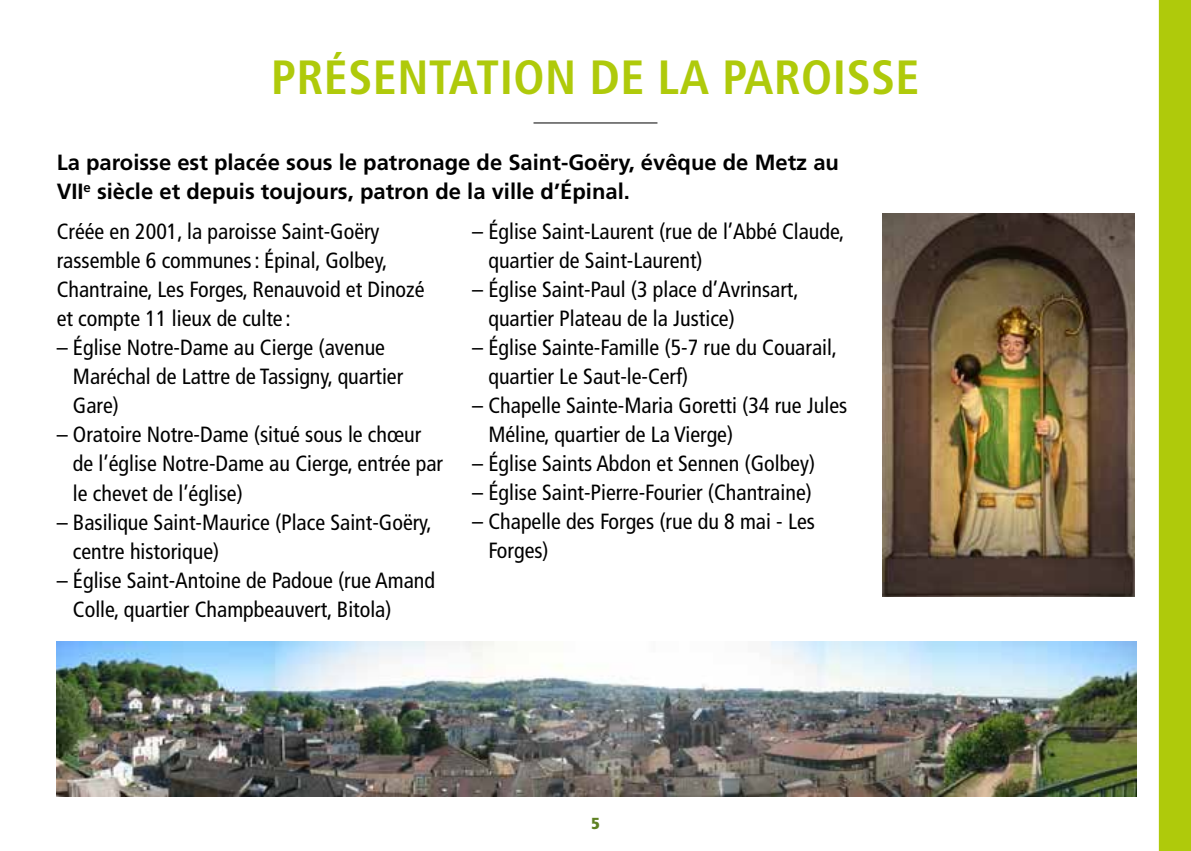
<style>
.page{position:relative;width:1191px;height:851px;background:#fff}
.page>*{position:absolute;margin:0;border:0;box-sizing:border-box;transform-origin:0 0}
.t1{font:700 condensed 48px "Frutiger";letter-spacing:.01em;color:#afca0b}
.t2{font:condensed 22px/29px "Frutiger";color:#000}
.t3{font:700 22px/29px "Frutiger CE";color:#000}
.t4{font:900 condensed 16px "Frutiger";color:#5e8122}
</style>
<div class="page">
<div style="left:1158px;top:0;width:33px;height:850px;background:#afca0b"></div>
<hr style="left:533px;top:122px;width:124px;height:1px;background:#000">
<img style="left:882px;top:214px;width:252px;height:382px">
<img style="left:57px;top:641px;width:1079px;height:155px">
<h1 class="t1" style="left:271px;top:49px;width:650px">PRÉSENTATION DE LA PAROISSE</h1>
<p class="t3" style="left:57px;top:148px;width:784px">La paroisse est placée sous le patronage de Saint-Goëry, évêque de Metz au<br>VII<sup>e</sup> siècle et depuis toujours, patron de la ville d’Épinal.</p>
<p class="t2" style="left:57px;top:217px;width:369px">Créée en 2001, la paroisse Saint-Goëry rassemble 6 communes: Épinal, Golbey, Chantraine, Les Forges, Renauvoid et Dinozé et compte 11 lieux de culte :</p>
<p class="t2" style="left:73px;top:333px;width:332px;text-indent:-16px">– Église Notre-Dame au Cierge (avenue<br>Maréchal de Lattre de Tassigny, quartier<br>Gare)</p>
<p class="t2" style="left:73px;top:420px;width:372px;text-indent:-16px">– Oratoire Notre-Dame (situé sous le chœur de l’église Notre-Dame au Cierge, entrée par le chevet de l’église)</p>
<p class="t2" style="left:73px;top:507px;width:360px;text-indent:-16px">– Basilique Saint-Maurice (Place Saint-Goëry, centre historique)</p>
<p class="t2" style="left:73px;top:565px;width:364px;text-indent:-16px">– Église Saint-Antoine de Padoue (rue Amand<br>Colle, quartier Champbeauvert, Bitola)</p>
<p class="t2" style="left:488px;top:217px;width:357px;text-indent:-16px">– Église Saint-Laurent (rue de l’Abbé Claude, quartier de Saint-Laurent)</p>
<p class="t2" style="left:488px;top:275px;width:312px;text-indent:-16px">– Église Saint-Paul (3 place d’Avrinsart, quartier Plateau de la Justice)</p>
<p class="t2" style="left:488px;top:333px;width:350px;text-indent:-16px">– Église Sainte-Famille (5-7 rue du Couarail, quartier Le Saut-le-Cerf)</p>
<p class="t2" style="left:488px;top:391px;width:360px;text-indent:-16px">– Chapelle Sainte-Maria Goretti (34 rue Jules<br>Méline, quartier de La Vierge)</p>
<p class="t2" style="left:472px;top:449px;width:344px">– Église Saints Abdon et Sennen (Golbey)</p>
<p class="t2" style="left:472px;top:478px;width:341px">– Église Saint-Pierre-Fourier (Chantraine)</p>
<p class="t2" style="left:488px;top:507px;width:328px;text-indent:-16px">– Chapelle des Forges (rue du 8 mai - Les<br>Forges)</p>
<p class="t4" style="left:591px;top:813px;width:10px">5</p>
</div>
